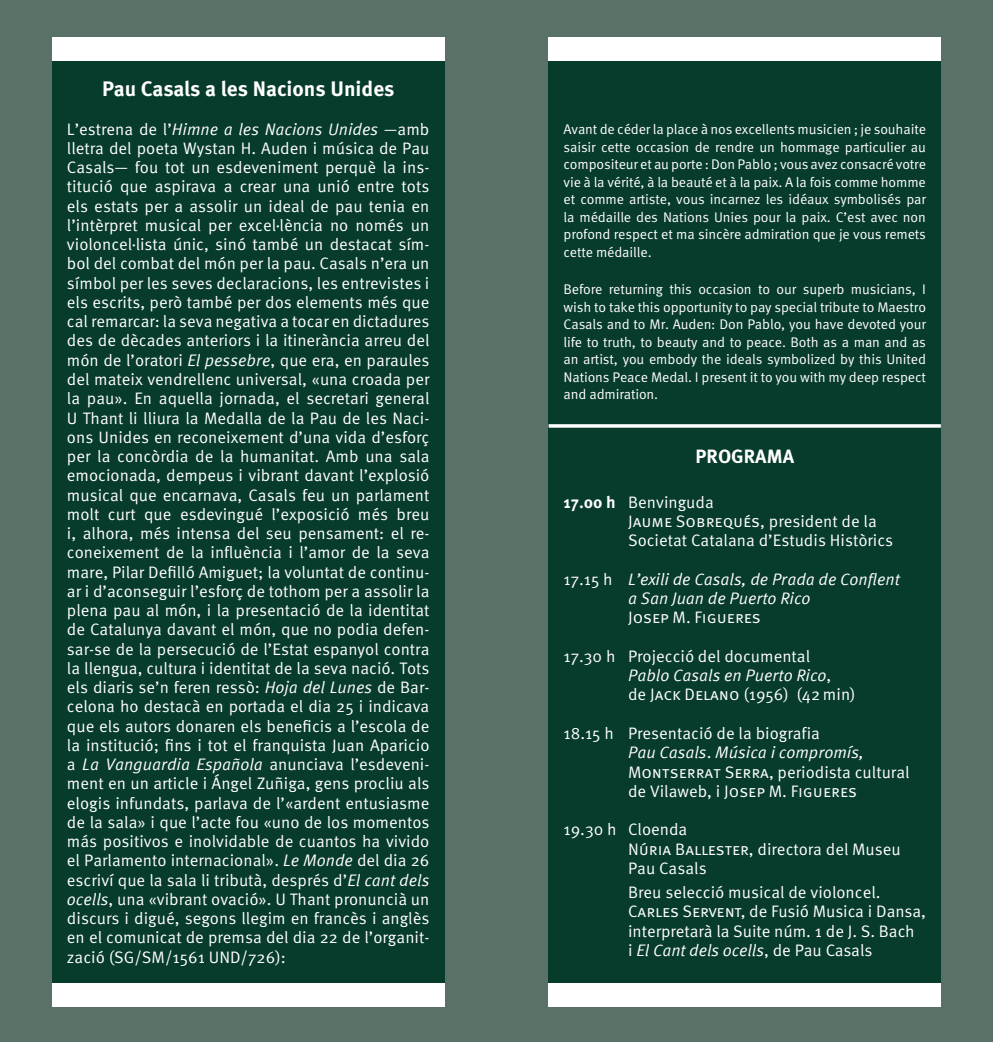
<style>
.page{position:relative;width:993px;height:1042px;background:#fff}
.page>*{position:absolute;margin:0;border:0;box-sizing:border-box;transform-origin:0 0}
.t1{font:700 21px "Meta Pro";letter-spacing:-.005em;color:#fff}
.t2{font:700 19.25px "Meta Pro";color:#fff}
.t3{font:16.62px/19.2px "Meta Pro";color:#fff}
.t4{font:italic 16.62px/19.2px "Meta Pro";color:#fff}
.t5{font:14px/17.5px "Meta Pro";letter-spacing:-.01em;color:#fff;text-align:justify}
.s1{font-style:italic}
.s2{font-weight:700}
.s3{font-style:normal}
</style>
<div class="page">
<div style="left:0;top:0;width:992px;height:1042px;background:#5a7167"></div>
<div style="left:52px;top:61px;width:392px;height:922px;background:#073b2c"></div>
<div style="left:52px;top:37px;width:392px;height:24px;background:#fff"></div>
<div style="left:52px;top:983px;width:392px;height:23px;background:#fff"></div>
<div style="left:548px;top:983px;width:392px;height:23px;background:#fff"></div>
<div style="left:548px;top:37px;width:392px;height:24px;background:#fff"></div>
<div style="left:548px;top:61px;width:392px;height:922px;background:#073b2c"></div>
<svg style="left:548px;top:424px;width:392px;height:4px;background:#dfe6e4"></svg>
<p class="t1" style="left:102px;top:75px;width:294px">Pau Casals a les Nacions Unides</p>
<p class="t3" style="left:67px;top:120px;width:364px;text-align:justify">L’estrena de l’<span class="s1">Himne a les Nacions Unides</span> —amb lletra del poeta Wystan H. Auden i música de Pau Casals— fou tot un esdeveniment perquè la ins&shy;titució que aspirava a crear una unió entre tots els estats per a assolir un ideal de pau tenia en l’intèrpret musical per excel·lència no només un violoncel·lista únic, sinó també un destacat sím&shy;bol del combat del món per la pau. Casals n’era un símbol per les seves declaracions, les entrevistes i els escrits, però també per dos elements més que cal remarcar: la seva negativa a tocar en dictadures des de dècades anteriors i la itinerància arreu del món de l’oratori <span class="s1">El pessebre</span>, que era, en paraules del mateix vendrellenc universal, «una croada per la pau». En aquella jornada, el secretari general U Thant li lliura la Medalla de la Pau de les Naci&shy;ons Unides en reconeixement d’una vida d’esforç per la concòrdia de la humanitat. Amb una sala emocionada, dempeus i vibrant davant l’explosió musical que encarnava, Casals feu un parlament molt curt que esdevingué l’exposició més breu i, alhora, més intensa del seu pensament: el re&shy;coneixement de la influència i l’amor de la seva mare, Pilar Defilló Amiguet; la voluntat de continu&shy;ar i d’aconseguir l’esforç de tothom per a assolir la plena pau al món, i la presentació de la identitat de Catalunya davant el món, que no podia defen&shy;sar-se de la persecució de l’Estat espanyol contra la llengua, cultura i identitat de la seva nació. Tots els diaris se’n feren ressò: <span class="s1">Hoja del Lunes</span> de Bar&shy;celona ho destacà en portada el dia 25 i indicava que els autors donaren els beneficis a l’escola de la institució; fins i tot el franquista Juan Aparicio a <span class="s1">La Vanguardia Española</span> anunciava l’esdeveni&shy;ment en un article i Ángel Zuñiga, gens procliu als elogis infundats, parlava de l’«ardent entusiasme de la sala» i que l’acte fou «uno de los momentos más positivos e inolvidable de cuantos ha vivido el Parlamento internacional». <span class="s1">Le Monde</span> del dia 26 escriví que la sala li tributà, després d’<span class="s1">El cant dels ocells</span>, una «vibrant ovació». U Thant pronuncià un discurs i digué, segons llegim en francès i anglès en el comunicat de premsa del dia 22 de l’organit&shy;zació (SG/SM/1561 UND/726):</p>
<p class="t5" style="left:563px;top:121px;width:364px">Avant de céder la place à nos excellents musicien ; je souhaite saisir cette occasion de rendre un hommage particulier au compositeur et au porte : Don Pablo ; vous avez consacré votre vie à la vérité, à la beauté et à la paix. A la fois comme homme et comme artiste, vous incarnez les idéaux symbolisés par la médaille des Nations Unies pour la paix. C’est avec non profond respect et ma sincère admiration que je vous remets cette médaille.</p>
<p class="t5" style="left:563px;top:281px;width:364px">Before returning this occasion to our superb musicians, I wish to take this opportunity to pay special tribute to Maestro Casals and to Mr. Auden: Don Pablo, you have devoted your life to truth, to beauty and to peace. Both as a man and as an artist, you embody the ideals symbolized by this United Nations Peace Medal. I present it to you with my deep respect and admiration.</p>
<p class="t2" style="left:695px;top:444px;width:100px">PROGRAMA</p>
<p class="t3" style="left:627px;top:493px;width:266px;text-indent:-64px"><span class="s2">17.00 h</span> Benvinguda<br>Jaume Sobrequés, president de la<br>Societat Catalana d’Estudis Històrics</p>
<p class="t4" style="left:627px;top:568px;width:273px;text-indent:-64px"><span class="s3">17.15 h</span> L’exili de Casals, de Prada de Conflent a San Juan de Puerto Rico<br><span class="s3">Josep M. Figueres</span></p>
<p class="t3" style="left:627px;top:647px;width:229px;text-indent:-64px">17.30 h Projecció del documental<br><span class="s1">Pablo Casals en Puerto Rico</span>,<br>de Jack Delano (1956) (42 min)</p>
<p class="t3" style="left:627px;top:724px;width:283px;text-indent:-64px">18.15 h Presentació de la biografia<br><span class="s1">Pau Casals</span>. <span class="s1">Música i compromís, </span>Montserrat Serra, periodista cultural de Vilaweb, i Josep M. Figueres</p>
<p class="t3" style="left:627px;top:820px;width:274px;text-indent:-64px">19.30 h Cloenda<br>Núria Ballester, directora del Museu<br>Pau Casals</p>
<p class="t3" style="left:627px;top:883px;width:299px">Breu selecció musical de violoncel.<br>Carles Servent, de Fusió Musica i Dansa, interpretarà la Suite núm. 1 de J. S. Bach<br>i <span class="s1">El Cant dels ocells</span>, de Pau Casals</p>
</div>
